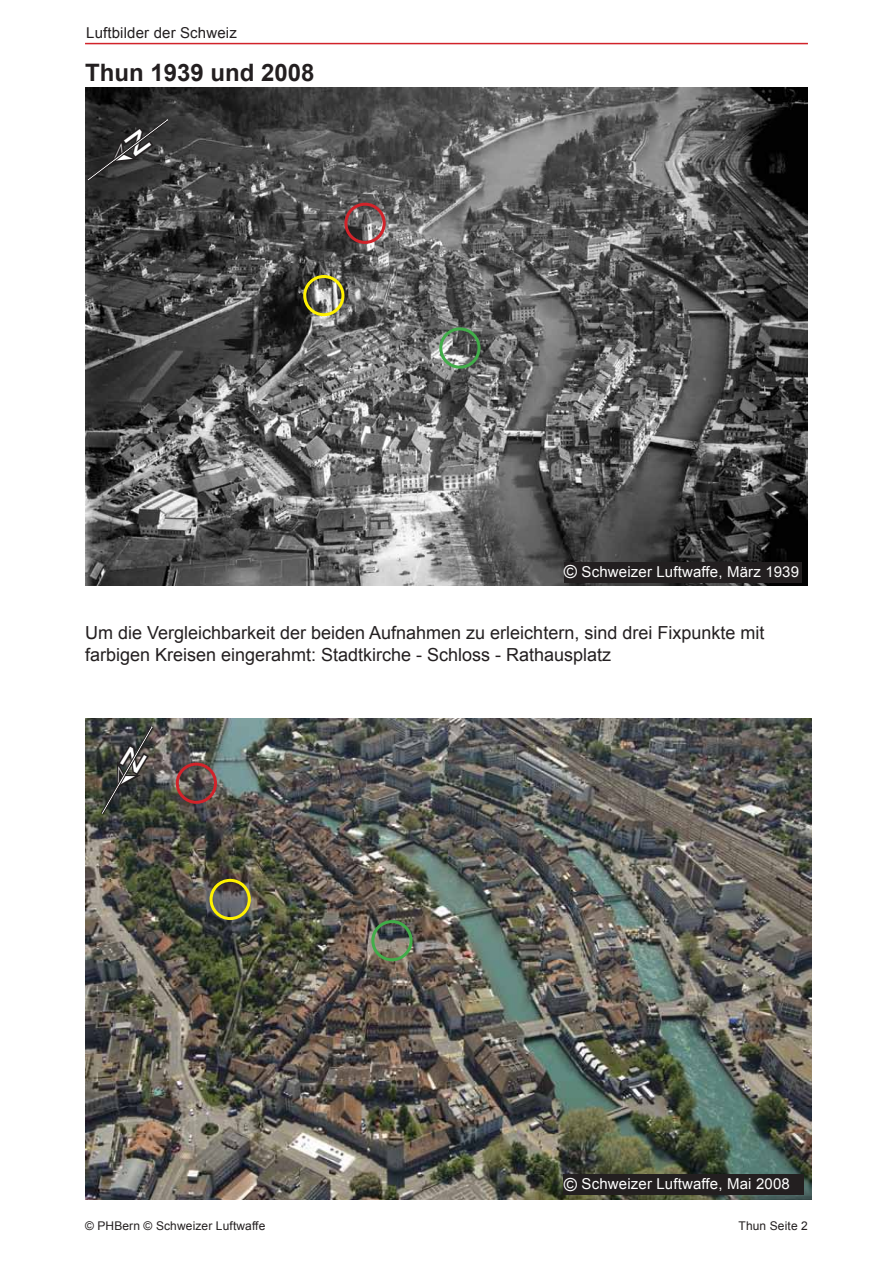
<style>
.page{position:relative;width:893px;height:1263px;background:#fff}
.page>*{position:absolute;margin:0;border:0;box-sizing:border-box;transform-origin:0 0}
.t1{font:700 24px "Arial";color:#231f20}
.t2{font:18px/21.6px "Arial";color:#231f20}
.t3{font:15px "Arial";letter-spacing:.01em;color:#fff}
.t4{font:15px "Arial";letter-spacing:.01em;color:#231f20}
.t5{font:12px "Arial";letter-spacing:.01em;color:#231f20}
.s1{font-size:18px}
</style>
<div class="page">
<hr style="left:85px;top:43px;width:723px;height:1px;background:#d2232a">
<img style="left:85px;top:88px;width:723px;height:497px">
<div style="left:564px;top:562px;width:237px;height:21px;background:#231f20"></div>
<img style="left:85px;top:719px;width:726px;height:480px">
<div style="left:564px;top:1174px;width:240px;height:21px;background:#231f20"></div>
<div style="left:303px;top:275px;width:41px;height:41px;border:3px solid #fff200;border-radius:50%"></div>
<div style="left:210px;top:879px;width:41px;height:41px;border:3px solid #fff200;border-radius:50%"></div>
<div style="left:344px;top:203px;width:42px;height:41px;border:3px solid #d2232a;border-radius:50%"></div>
<div style="left:176px;top:763px;width:41px;height:41px;border:3px solid #d2232a;border-radius:50%"></div>
<div style="left:439px;top:327px;width:41px;height:42px;border:3px solid #41ad49;border-radius:50%"></div>
<div style="left:371px;top:920px;width:42px;height:41px;border:3px solid #41ad49;border-radius:50%"></div>
<svg style="left:86px;top:118px;width:83px;height:64px;background:#323232"></svg>
<svg style="left:100px;top:725px;width:54px;height:90px;background:#41433e"></svg>
<p class="t4" style="left:86px;top:22px;width:152px">Luftbilder der Schweiz</p>
<h1 class="t1" style="left:85px;top:57px;width:231px">Thun 1939 und 2008</h1>
<p class="t3" style="left:564px;top:562px;width:237px"><span class="s1">©</span> Schweizer Luftwaffe, März 1939</p>
<p class="t2" style="left:85px;top:622px;width:681px">Um die Vergleichbarkeit der beiden Aufnahmen zu erleichtern, sind drei Fixpunkte mit farbigen Kreisen eingerahmt: Stadtkirche - Schloss - Rathausplatz</p>
<p class="t3" style="left:564px;top:1174px;width:227px"><span class="s1">©</span> Schweizer Luftwaffe, Mai 2008</p>
<p class="t5" style="left:85px;top:1218px;width:182px">© PHBern © Schweizer Luftwaffe</p>
<p class="t5" style="left:739px;top:1218px;width:71px">Thun Seite 2</p>
</div>
